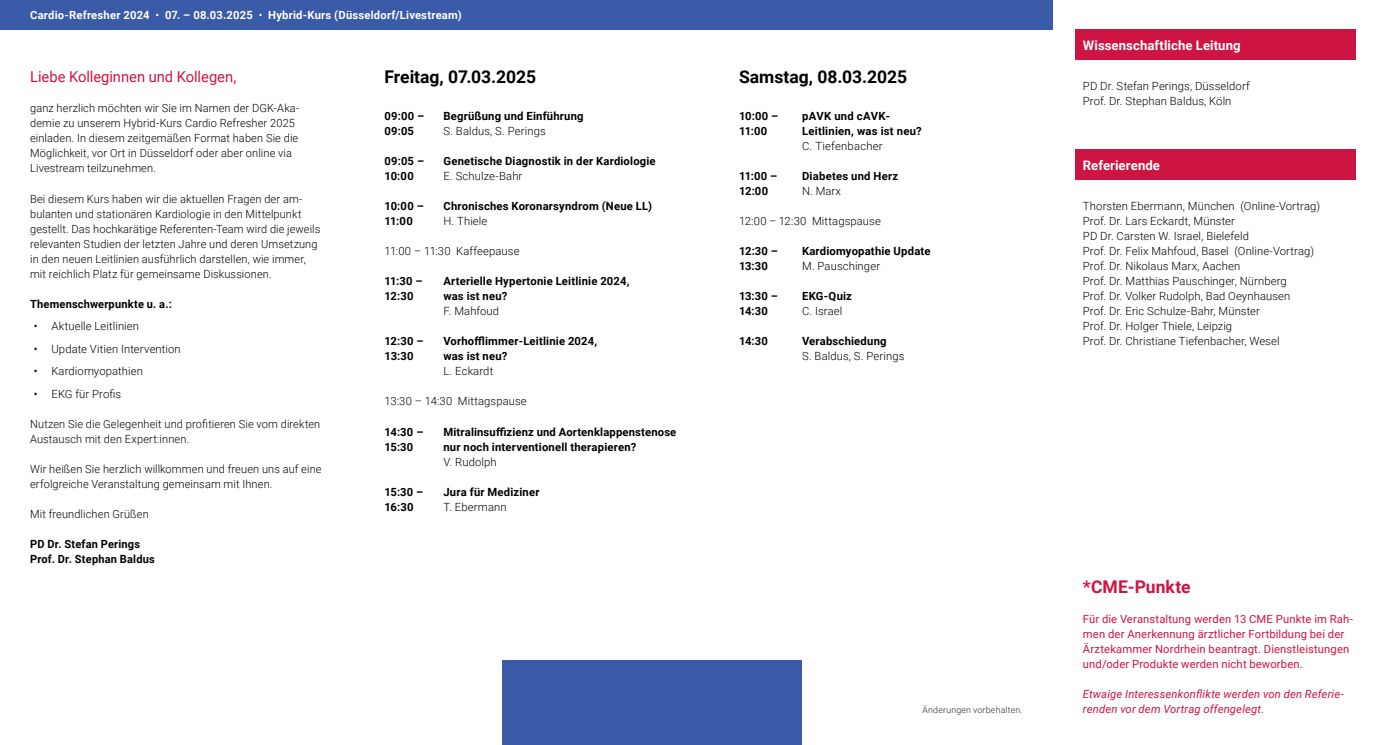
<style>
.page{position:relative;width:1386px;height:745px;background:#fff}
.page>*{position:absolute;margin:0;border:0;box-sizing:border-box;transform-origin:0 0}
.t1{font:700 17.5px "Roboto";color:#000}
.t2{font:700 17.5px "Roboto";letter-spacing:.005em;color:#ce1442}
.t3{font:15px "Roboto";color:#ce1442}
.t4{font:700 13.12px "Roboto";letter-spacing:.005em;color:#fff}
.t5{font:300 11.25px/15px "Roboto";letter-spacing:.01em;color:#000}
.t6{font:700 11.25px/15px "Roboto";letter-spacing:.02em;color:#000}
.t7{font:11.25px/15px "Roboto";letter-spacing:.015em;color:#ce1442}
.t8{font:italic 11.25px/15px "Roboto";letter-spacing:.01em;color:#ce1442}
.t9{font:700 11.25px "Roboto";letter-spacing:.02em;color:#fff}
.t10{font:300 8.75px "Roboto";letter-spacing:.03em;color:#282827}
.s1{font-weight:400}
</style>
<div class="page">
<div style="left:1075px;top:30px;width:280px;height:30px;background:#ce1442"></div>
<div style="left:1075px;top:150px;width:280px;height:30px;background:#ce1442"></div>
<div style="left:502px;top:660px;width:300px;height:84px;background:#3a5ba7"></div>
<div style="left:0;top:0;width:1052px;height:30px;background:#3a5ba7"></div>
<p class="t9" style="left:30px;top:7px;width:433px">Cardio-Refresher 2024 <span class="s1">•</span> 07. – 08.03.2025 <span class="s1">•</span> Hybrid-Kurs (Düsseldorf/Livestream)</p>
<h2 class="t3" style="left:30px;top:66px;width:208px">Liebe Kolleginnen und Kollegen,</h2>
<p class="t5" style="left:30px;top:100px;width:270px">ganz herzlich möchten wir Sie im Namen der DGK-Aka&shy;demie zu unserem Hybrid-Kurs Cardio Refresher 2025 einladen. In diesem zeitgemäßen Format haben Sie die Möglichkeit, vor Ort in Düsseldorf oder aber online via Livestream teilzunehmen.</p>
<p class="t5" style="left:30px;top:190px;width:292px">Bei diesem Kurs haben wir die aktuellen Fragen der am&shy;bulanten und stationären Kardiologie in den Mittelpunkt gestellt. Das hochkarätige Referenten-Team wird die jeweils relevanten Studien der letzten Jahre und deren Umsetzung in den neuen Leitlinien ausführlich darstellen, wie immer, mit reichlich Platz für gemeinsame Diskussionen.</p>
<p class="t6" style="left:30px;top:295px;width:143px">Themenschwerpunkte u. a.:</p>
<p class="t5" style="left:34px;top:318px;width:107px"><span class="s1">•</span> Aktuelle Leitlinien</p>
<p class="t5" style="left:34px;top:340px;width:149px"><span class="s1">•</span> Update Vitien Intervention</p>
<p class="t5" style="left:34px;top:363px;width:111px"><span class="s1">•</span> Kardiomyopathien</p>
<p class="t5" style="left:34px;top:385px;width:89px"><span class="s1">•</span> EKG für Profis</p>
<p class="t5" style="left:30px;top:415px;width:292px">Nutzen Sie die Gelegenheit und profitieren Sie vom direkten<br>Austausch mit den Expert:innen.</p>
<p class="t5" style="left:30px;top:460px;width:293px">Wir heißen Sie herzlich willkommen und freuen uns auf eine erfolgreiche Veranstaltung gemeinsam mit Ihnen.</p>
<p class="t5" style="left:30px;top:505px;width:120px">Mit freundlichen Grüßen</p>
<p class="t6" style="left:30px;top:535px;width:126px">PD Dr. Stefan Perings<br>Prof. Dr. Stephan Baldus</p>
<h1 class="t1" style="left:384px;top:64px;width:153px">Freitag, 07.03.2025</h1>
<p class="t6" style="left:384px;top:108px;width:41px">09:00 –<br>09:05</p>
<p class="t6" style="left:443px;top:108px;width:142px">Begrüßung und Einführung</p>
<p class="t5" style="left:443px;top:123px;width:104px">S. Baldus, S. Perings</p>
<p class="t6" style="left:384px;top:153px;width:41px">09:05 –<br>10:00</p>
<p class="t6" style="left:443px;top:153px;width:214px">Genetische Diagnostik in der Kardiologie</p>
<p class="t5" style="left:443px;top:168px;width:80px">E. Schulze-Bahr</p>
<p class="t6" style="left:384px;top:198px;width:41px">10:00 –<br>11:00</p>
<p class="t6" style="left:443px;top:198px;width:210px">Chronisches Koronarsyndrom (Neue LL)</p>
<p class="t5" style="left:443px;top:213px;width:45px">H. Thiele</p>
<p class="t5" style="left:384px;top:243px;width:136px">11:00 – 11:30 Kaffeepause</p>
<p class="t6" style="left:384px;top:273px;width:40px">11:30 –<br>12:30</p>
<p class="t6" style="left:443px;top:273px;width:188px">Arterielle Hypertonie Leitlinie 2024, was ist neu?</p>
<p class="t5" style="left:443px;top:303px;width:57px">F. Mahfoud</p>
<p class="t6" style="left:384px;top:333px;width:40px">12:30 –<br>13:30</p>
<p class="t6" style="left:443px;top:333px;width:155px">Vorhofflimmer-Leitlinie 2024, was ist neu?</p>
<p class="t5" style="left:443px;top:363px;width:51px">L. Eckardt</p>
<p class="t5" style="left:384px;top:393px;width:144px">13:30 – 14:30 Mittagspause</p>
<p class="t6" style="left:384px;top:423px;width:40px">14:30 –<br>15:30</p>
<p class="t6" style="left:443px;top:423px;width:234px">Mitralinsuffizienz und Aortenklappenstenose nur noch interventionell therapieren?</p>
<p class="t5" style="left:443px;top:453px;width:55px">V. Rudolph</p>
<p class="t6" style="left:384px;top:483px;width:40px">15:30 –<br>16:30</p>
<p class="t6" style="left:443px;top:483px;width:98px">Jura für Mediziner</p>
<p class="t5" style="left:443px;top:498px;width:65px">T. Ebermann</p>
<h1 class="t1" style="left:739px;top:64px;width:170px">Samstag, 08.03.2025</h1>
<p class="t6" style="left:739px;top:108px;width:41px">10:00 –<br>11:00</p>
<p class="t6" style="left:739px;top:168px;width:40px">11:00 –<br>12:00</p>
<p class="t6" style="left:802px;top:108px;width:121px">pAVK und cAVK-<br>Leitlinien, was ist neu?</p>
<p class="t5" style="left:802px;top:138px;width:82px">C. Tiefenbacher</p>
<p class="t6" style="left:802px;top:168px;width:98px">Diabetes und Herz</p>
<p class="t5" style="left:802px;top:183px;width:40px">N. Marx</p>
<p class="t5" style="left:739px;top:213px;width:143px">12:00 – 12:30 Mittagspause</p>
<p class="t6" style="left:739px;top:243px;width:40px">12:30 –<br>13:30</p>
<p class="t6" style="left:802px;top:243px;width:130px">Kardiomyopathie Update</p>
<p class="t5" style="left:802px;top:258px;width:80px">M. Pauschinger</p>
<p class="t6" style="left:739px;top:288px;width:40px">13:30 –<br>14:30</p>
<p class="t6" style="left:802px;top:288px;width:51px">EKG-Quiz</p>
<p class="t5" style="left:802px;top:303px;width:42px">C. Israel</p>
<p class="t6" style="left:739px;top:333px;width:30px">14:30</p>
<p class="t6" style="left:802px;top:333px;width:86px">Verabschiedung</p>
<p class="t5" style="left:802px;top:348px;width:104px">S. Baldus, S. Perings</p>
<p class="t4" style="left:1082px;top:36px;width:159px">Wissenschaftliche Leitung</p>
<p class="t5" style="left:1082px;top:78px;width:168px">PD Dr. Stefan Perings, Düsseldorf<br>Prof. Dr. Stephan Baldus, Köln</p>
<p class="t4" style="left:1082px;top:156px;width:79px">Referierende</p>
<p class="t5" style="left:1082px;top:198px;width:239px">Thorsten Ebermann, München (Online-Vortrag)<br>Prof. Dr. Lars Eckardt, Münster<br>PD Dr. Carsten W. Israel, Bielefeld<br>Prof. Dr. Felix Mahfoud, Basel (Online-Vortrag)<br>Prof. Dr. Nikolaus Marx, Aachen<br>Prof. Dr. Matthias Pauschinger, Nürnberg<br>Prof. Dr. Volker Rudolph, Bad Oeynhausen<br>Prof. Dr. Eric Schulze-Bahr, Münster<br>Prof. Dr. Holger Thiele, Leipzig<br>Prof. Dr. Christiane Tiefenbacher, Wesel</p>
<p class="t10" style="left:922px;top:703px;width:102px">Änderungen vorbehalten.</p>
<h1 class="t2" style="left:1082px;top:574px;width:109px">*CME-Punkte</h1>
<p class="t7" style="left:1082px;top:610px;width:271px">Für die Veranstaltung werden 13 CME Punkte im Rah&shy;men der Anerkennung ärztlicher Fortbildung bei der Ärztekammer Nordrhein beantragt. Dienstleistungen und/oder Produkte werden nicht beworben.</p>
<p class="t8" style="left:1082px;top:685px;width:262px">Etwaige Interessenkonflikte werden von den Referie&shy;renden vor dem Vortrag offengelegt.</p>
</div>
